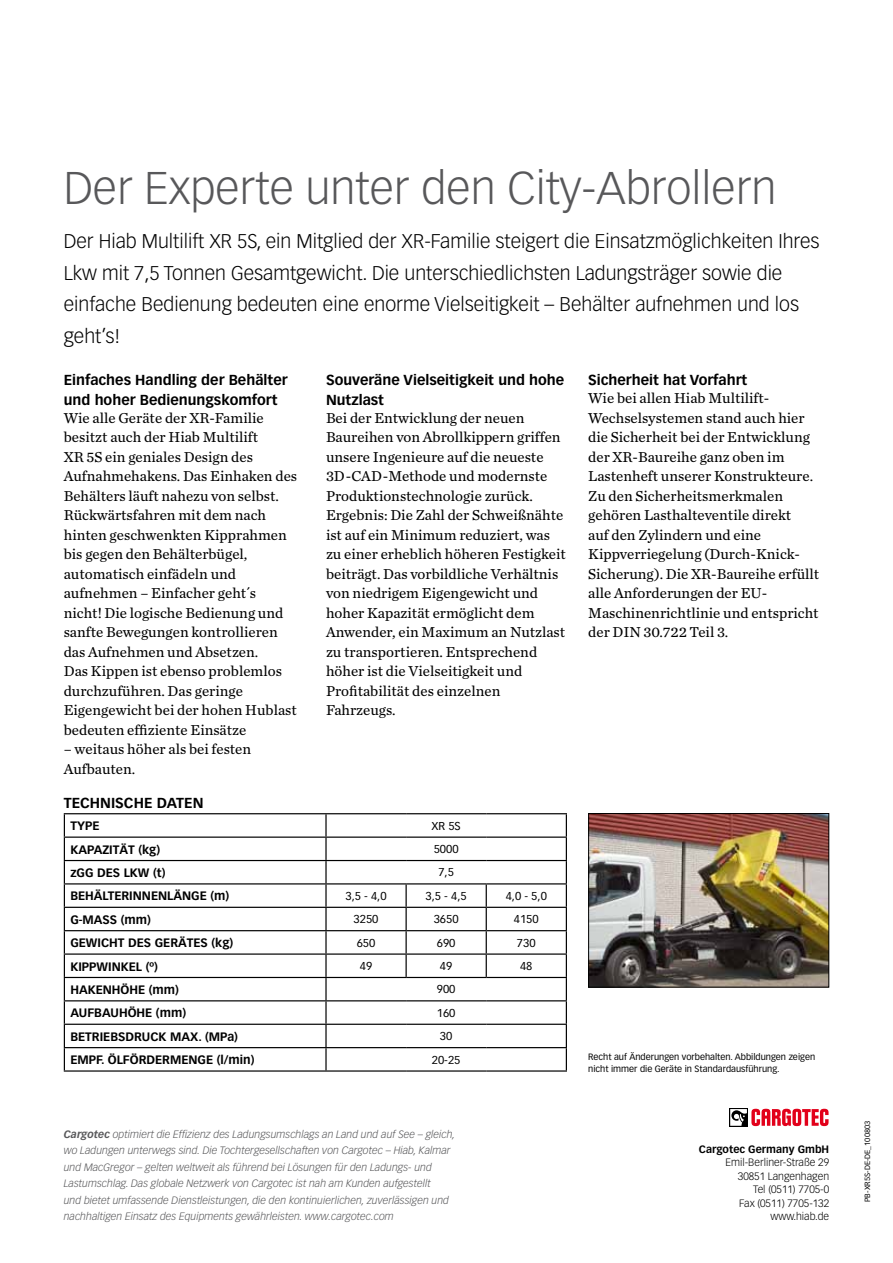
<style>
.page{position:relative;width:893px;height:1263px;background:#fff}
.page>*{position:absolute;margin:0;border:0;box-sizing:border-box;transform-origin:0 0}
.t1{font:300 45px "Vectora LH";color:#58585a}
.t2{font:300 19.5px/31.5px "Vectora LH";color:#000}
.t3{font:15px/19.5px "Chronicle Text G2";color:#000}
.t4{font:700 14.25px/19.5px "Vectora LH";color:#000}
.t5{font:700 12px "Vectora LH";color:#000}
.t6{font:11.25px "Vectora LH";color:#000}
.t7{font:italic 300 10.5px/16.5px "Vectora LH";color:#58585a}
.t8{font:300 10.5px/13.5px "Vectora LH";color:#000;text-align:right}
.t9{font:700 10.5px "Vectora LH";color:#000}
.t10{font:9px/12px "Vectora LH";color:#000}
.t11{font:7.5px "Vectora LH";color:#000}
.s1{font-weight:700}
</style>
<div class="page">
<img style="left:590px;top:815px;width:237px;height:170px">
<div style="left:588px;top:813px;width:241px;height:174px;border:1px solid #000"></div>
<div style="left:729px;top:1108px;width:19px;height:19px;background:#000"></div>
<svg style="left:730px;top:1109px;width:98px;height:17px"></svg>
<hr style="left:64px;top:813px;width:262px;height:1px;background:#000">
<hr style="left:326px;top:813px;width:80px;height:1px;background:#000">
<hr style="left:325px;top:814px;width:2px;height:22px;background:#000">
<hr style="left:406px;top:813px;width:80px;height:1px;background:#000">
<hr style="left:486px;top:813px;width:81px;height:1px;background:#000">
<hr style="left:64px;top:836px;width:262px;height:2px;background:#000">
<hr style="left:326px;top:836px;width:80px;height:2px;background:#000">
<hr style="left:325px;top:838px;width:2px;height:22px;background:#000">
<hr style="left:406px;top:836px;width:80px;height:2px;background:#000">
<hr style="left:486px;top:836px;width:81px;height:2px;background:#000">
<hr style="left:64px;top:860px;width:262px;height:1px;background:#000">
<hr style="left:326px;top:860px;width:80px;height:1px;background:#000">
<hr style="left:325px;top:861px;width:2px;height:22px;background:#000">
<hr style="left:406px;top:860px;width:80px;height:1px;background:#000">
<hr style="left:486px;top:860px;width:81px;height:1px;background:#000">
<hr style="left:64px;top:883px;width:262px;height:1px;background:#000">
<hr style="left:326px;top:883px;width:80px;height:1px;background:#000">
<hr style="left:325px;top:884px;width:2px;height:23px;background:#000">
<hr style="left:406px;top:883px;width:80px;height:1px;background:#000">
<hr style="left:405px;top:884px;width:2px;height:23px;background:#000">
<hr style="left:486px;top:883px;width:81px;height:1px;background:#000">
<hr style="left:64px;top:907px;width:262px;height:1px;background:#000">
<hr style="left:326px;top:907px;width:80px;height:1px;background:#000">
<hr style="left:325px;top:908px;width:2px;height:22px;background:#000">
<hr style="left:406px;top:907px;width:80px;height:1px;background:#000">
<hr style="left:405px;top:908px;width:2px;height:22px;background:#000">
<hr style="left:486px;top:907px;width:81px;height:1px;background:#000">
<hr style="left:64px;top:930px;width:262px;height:1px;background:#000">
<hr style="left:326px;top:930px;width:80px;height:1px;background:#000">
<hr style="left:325px;top:931px;width:2px;height:22px;background:#000">
<hr style="left:406px;top:930px;width:80px;height:1px;background:#000">
<hr style="left:405px;top:931px;width:2px;height:22px;background:#000">
<hr style="left:486px;top:930px;width:81px;height:1px;background:#000">
<hr style="left:64px;top:953px;width:262px;height:2px;background:#000">
<hr style="left:326px;top:953px;width:80px;height:2px;background:#000">
<hr style="left:325px;top:955px;width:2px;height:22px;background:#000">
<hr style="left:406px;top:953px;width:80px;height:2px;background:#000">
<hr style="left:405px;top:955px;width:2px;height:22px;background:#000">
<hr style="left:486px;top:953px;width:81px;height:2px;background:#000">
<svg style="left:486px;top:884px;width:1px;height:93px"></svg>
<hr style="left:64px;top:977px;width:262px;height:1px;background:#000">
<hr style="left:326px;top:977px;width:80px;height:1px;background:#000">
<hr style="left:325px;top:978px;width:2px;height:22px;background:#000">
<hr style="left:406px;top:977px;width:80px;height:1px;background:#000">
<hr style="left:486px;top:977px;width:81px;height:1px;background:#000">
<hr style="left:64px;top:1000px;width:262px;height:1px;background:#000">
<hr style="left:326px;top:1000px;width:80px;height:1px;background:#000">
<hr style="left:325px;top:1001px;width:2px;height:23px;background:#000">
<hr style="left:406px;top:1000px;width:80px;height:1px;background:#000">
<hr style="left:486px;top:1000px;width:81px;height:1px;background:#000">
<hr style="left:64px;top:1024px;width:262px;height:1px;background:#000">
<hr style="left:326px;top:1024px;width:80px;height:1px;background:#000">
<hr style="left:325px;top:1025px;width:2px;height:22px;background:#000">
<hr style="left:406px;top:1024px;width:80px;height:1px;background:#000">
<hr style="left:486px;top:1024px;width:81px;height:1px;background:#000">
<hr style="left:64px;top:1047px;width:262px;height:1px;background:#000">
<svg style="left:64px;top:814px;width:1px;height:256px"></svg>
<hr style="left:326px;top:1047px;width:80px;height:1px;background:#000">
<hr style="left:325px;top:1048px;width:2px;height:22px;background:#000">
<hr style="left:406px;top:1047px;width:80px;height:1px;background:#000">
<hr style="left:486px;top:1047px;width:81px;height:1px;background:#000">
<svg style="left:566px;top:814px;width:1px;height:256px"></svg>
<hr style="left:64px;top:1070px;width:262px;height:1px;background:#000">
<hr style="left:326px;top:1070px;width:80px;height:1px;background:#000">
<hr style="left:406px;top:1070px;width:80px;height:1px;background:#000">
<hr style="left:486px;top:1070px;width:81px;height:1px;background:#000">
<h1 class="t1" style="left:64px;top:162px;width:714px">Der Experte unter den City-Abrollern</h1>
<p class="t2" style="left:64px;top:226px;width:757px">Der Hiab Multilift XR 5S, ein Mitglied der XR-Familie steigert die Einsatzmöglichkeiten Ihres Lkw mit 7,5 Tonnen Gesamtgewicht. Die unterschiedlichsten Ladungsträger sowie die einfache Bedienung bedeuten eine enorme Vielseitigkeit – Behälter aufnehmen und los geht’s!</p>
<p class="t4" style="left:64px;top:370px;width:225px">Einfaches Handling der Behälter und hoher Bedienungskomfort</p>
<p class="t3" style="left:64px;top:408px;width:235px">Wie alle Geräte der XR-Familie besitzt auch der Hiab Multilift<br>XR 5S ein geniales Design des<br>Aufnahmehakens. Das Einhaken des<br>Behälters läuft nahezu von selbst.<br>Rückwärtsfahren mit dem nach hinten geschwenkten Kipprahmen bis gegen den Behälterbügel, automatisch einfädeln und aufnehmen – Einfacher geht´s nicht! Die logische Bedienung und sanfte Bewegungen kontrollieren das Aufnehmen und Absetzen.<br>Das Kippen ist ebenso problemlos durchzuführen. Das geringe<br>Eigengewicht bei der hohen Hublast bedeuten effiziente Einsätze</p>
<p class="t3" style="left:64px;top:739px;width:189px">– weitaus höher als bei festen<br>Aufbauten.</p>
<p class="t4" style="left:326px;top:370px;width:240px">Souveräne Vielseitigkeit und hohe<br>Nutzlast</p>
<p class="t3" style="left:326px;top:408px;width:241px">Bei der Entwicklung der neuen<br>Baureihen von Abrollkippern griffen unsere Ingenieure auf die neueste<br>3D-CAD-Methode und modernste<br>Produktionstechnologie zurück.<br>Ergebnis: Die Zahl der Schweißnähte ist auf ein Minimum reduziert, was zu einer erheblich höheren Festigkeit beiträgt. Das vorbildliche Verhältnis von niedrigem Eigengewicht und hoher Kapazität ermöglicht dem<br>Anwender, ein Maximum an Nutzlast zu transportieren. Entsprechend höher ist die Vielseitigkeit und<br>Profitabilität des einzelnen<br>Fahrzeugs.</p>
<p class="t4" style="left:588px;top:370px;width:161px">Sicherheit hat Vorfahrt</p>
<p class="t3" style="left:588px;top:388px;width:232px">Wie bei allen Hiab Multilift-<br>Wechselsystemen stand auch hier die Sicherheit bei der Entwicklung der XR-Baureihe ganz oben im<br>Lastenheft unserer Konstrukteure.<br>Zu den Sicherheitsmerkmalen gehören Lasthalteventile direkt<br>auf den Zylindern und eine<br>Kippverriegelung (Durch-Knick-<br>Sicherung). Die XR-Baureihe erfüllt alle Anforderungen der EU-<br>Maschinenrichtlinie und entspricht der DIN 30.722 Teil 3.</p>
<p class="t4" style="left:64px;top:793px;width:141px">TECHNISCHE DATEN</p>
<p class="t5" style="left:70px;top:819px;width:31px">TYPE</p>
<p class="t6" style="left:431px;top:819px;width:31px">XR 5S</p>
<p class="t5" style="left:70px;top:842px;width:91px">KAPAZITÄT (kg)</p>
<p class="t6" style="left:434px;top:842px;width:27px">5000</p>
<p class="t5" style="left:70px;top:865px;width:97px">zGG DES LKW (t)</p>
<p class="t6" style="left:438px;top:866px;width:17px">7,5</p>
<p class="t5" style="left:70px;top:889px;width:160px">BEHÄLTERINNENLÄNGE (m)</p>
<p class="t6" style="left:345px;top:889px;width:43px">3,5 - 4,0</p>
<p class="t6" style="left:426px;top:889px;width:43px">3,5 - 4,5</p>
<p class="t6" style="left:506px;top:889px;width:43px">4,0 - 5,0</p>
<p class="t5" style="left:70px;top:912px;width:82px">G-MASS (mm)</p>
<p class="t6" style="left:354px;top:913px;width:27px">3250</p>
<p class="t6" style="left:434px;top:913px;width:27px">3650</p>
<p class="t6" style="left:514px;top:913px;width:27px">4150</p>
<p class="t5" style="left:70px;top:935px;width:164px">GEWICHT DES GERÄTES (kg)</p>
<p class="t6" style="left:357px;top:936px;width:20px">650</p>
<p class="t6" style="left:437px;top:936px;width:20px">690</p>
<p class="t6" style="left:517px;top:936px;width:20px">730</p>
<p class="t5" style="left:70px;top:959px;width:89px">KIPPWINKEL (º)</p>
<p class="t6" style="left:360px;top:959px;width:14px">49</p>
<p class="t6" style="left:440px;top:959px;width:14px">49</p>
<p class="t6" style="left:520px;top:959px;width:14px">48</p>
<p class="t5" style="left:70px;top:982px;width:110px">HAKENHÖHE (mm)</p>
<p class="t6" style="left:437px;top:983px;width:20px">900</p>
<p class="t5" style="left:70px;top:1006px;width:117px">AUFBAUHÖHE (mm)</p>
<p class="t6" style="left:437px;top:1006px;width:20px">160</p>
<p class="t5" style="left:70px;top:1029px;width:169px">BETRIEBSDRUCK MAX. (MPa)</p>
<p class="t6" style="left:440px;top:1029px;width:14px">30</p>
<p class="t5" style="left:70px;top:1052px;width:186px">EMPF. ÖLFÖRDERMENGE (l/min)</p>
<p class="t6" style="left:432px;top:1053px;width:30px">20-25</p>
<p class="t10" style="left:588px;top:1050px;width:228px">Recht auf Änderungen vorbehalten. Abbildungen zeigen nicht immer die Geräte in Standardausführung.</p>
<p class="t7" style="left:64px;top:1126px;width:393px"><span class="s1">Cargotec</span> optimiert die Effizienz des Ladungsumschlags an Land und auf See – gleich, wo Ladungen unterwegs sind. Die Tochtergesellschaften von Cargotec – Hiab, Kalmar und MacGregor – gelten weltweit als führend bei Lösungen für den Ladungs- und Lastumschlag. Das globale Netzwerk von Cargotec ist nah am Kunden aufgestellt<br>und bietet umfassende Dienstleistungen, die den kontinuierlichen, zuverlässigen und nachhaltigen Einsatz des Equipments gewährleisten. www.cargotec.com</p>
<p class="t9" style="left:699px;top:1143px;width:132px">Cargotec Germany GmbH</p>
<p class="t8" style="left:725px;top:1156px;width:105px">Emil-Berliner-Straße 29<br>30851 Langenhagen<br>Tel (0511) 7705-0<br>Fax (0511) 7705-132 www.hiab.de</p>
<p class="t11" style="left:863px;top:1202px;width:83px;rotate:-90deg">PB-XR5S-DE-DE_100803</p>
</div>
